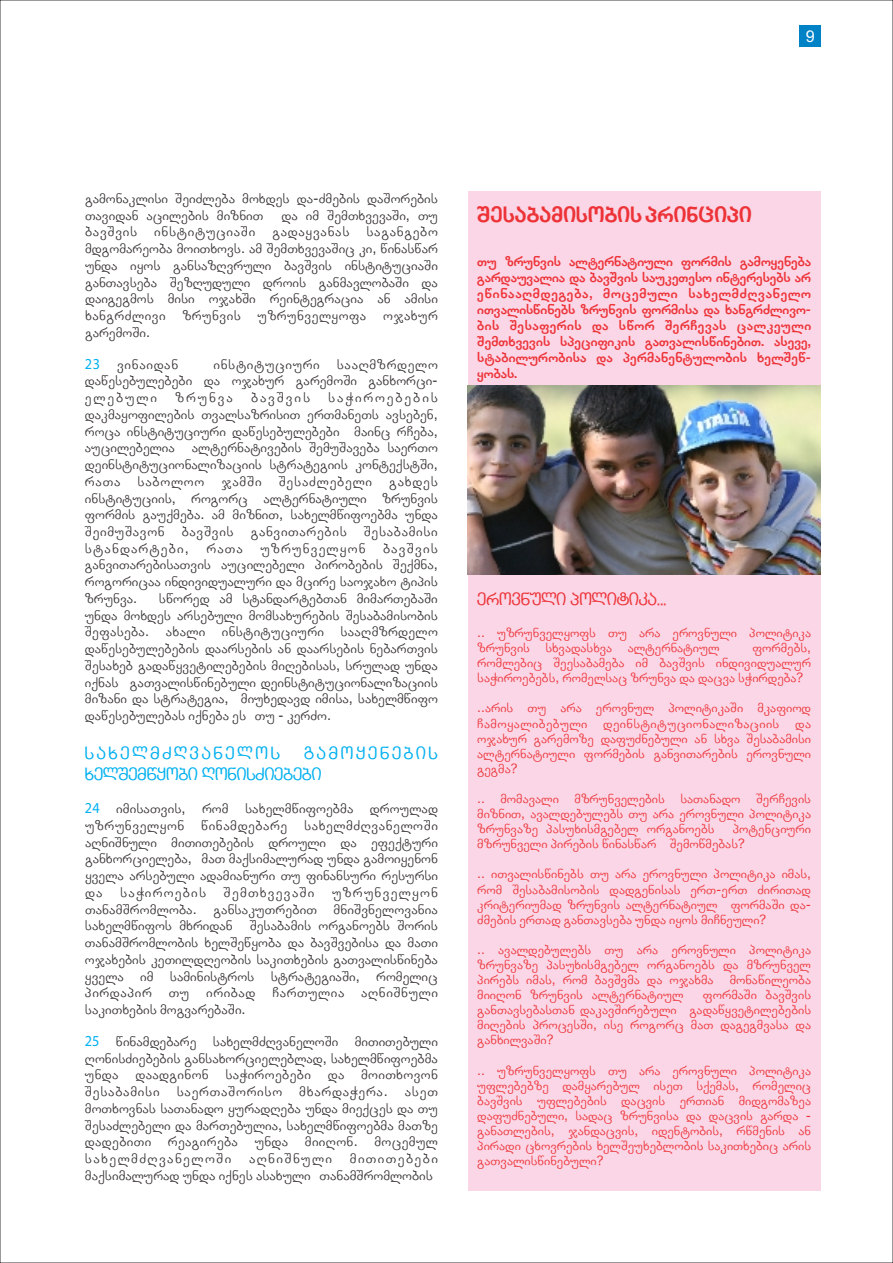
<style>
.page{position:relative;width:893px;height:1263px;background:#fff}
.page>*{position:absolute;margin:0;border:0;box-sizing:border-box;transform-origin:0 0}
.t1{font:700 22.5px "A Kolkhety M";color:#ed3338}
.t2{font:18px/21.1px "A Kolkhety M";color:#00b0f0}
.t3{font:18px "A Kolkhety M";color:#ed3338}
.t4{font:18px "A Kolkhety M";letter-spacing:.155em;color:#00b0f0}
.t5{font:16.2px "Arial";color:#fff}
.t6{font:14.25px/16.8px "A Kolkhety N";color:#383336;text-align:justify}
.t7{font:700 14.25px/15.9px "A Kolkhety N";letter-spacing:.02em;color:#ed3338;text-align:justify}
.t8{font:14.25px "A Kolkhety N";letter-spacing:.045em;color:#383336}
.t9{font:14.25px "A Kolkhety N";letter-spacing:.13em;color:#383336}
.t10{font:14.25px "A Kolkhety N";color:#00b0f0}
.t11{font:13.5px/15.1px "A Kolkhety N";color:#ed3338;text-align:justify}
</style>
<div class="page">
<div style="left:799px;top:26px;width:22px;height:21px;background:#0082c7"></div>
<div style="left:468px;top:191px;width:353px;height:1000px;background:#fad6e6"></div>
<img style="left:468px;top:386px;width:353px;height:189px">
<p class="t5" style="left:806px;top:30px;width:11px">9</p>
<p class="t6" style="left:85px;top:192px;width:354px">GAMONAKLISI SEIZLEBA MOXDES DA-ZMEBIS DASOREBIS<br>TAVIDAN ACILEBIS MIZNIT</p>
<p class="t6" style="left:85px;top:208px;width:354px;text-indent:196px">DA IM SEMTXVEVASI, TU BAVSVIS INSTITUCIASI GADAYVANAS SAGANGEBO MDGOMAREOBA MOITXOVS. AM SEMTXVEVASIC KI, WINASWAR UNDA IYOS GANSAZRVRULI BAVSVIS INSTITUCIASI GANTAVSEBA SEZRUDULI DROIS GANMAVLOBASI DA DAIGEGMOS MISI OJAXSI REINTEGRACIA AN AMISI XANGRZLIVI ZRUNVIS UZRUNVELYOFA OJAXUR GAREMOSI.</p>
<p class="t6" style="left:85px;top:357px;width:354px;text-indent:129px">INSTITUCIURI SAARMZRDELO DAWESEBULEBEBI DA OJAXUR GAREMOSI GANXORCI-ELEBULI</p>
<p class="t10" style="left:85px;top:359px;width:17px">23</p>
<p class="t8" style="left:117px;top:359px;width:62px">VINAIDAN</p>
<p class="t6" style="left:175px;top:391px;width:59px">ZRUNVA</p>
<p class="t9" style="left:251px;top:392px;width:61px">BAVSVIS</p>
<p class="t6" style="left:85px;top:391px;width:354px;text-indent:243px">SAWIROEBEBIS DAKMAYOFILEBIS TVALSAZRISIT ERTMANETS AVSEBEN, ROCA INSTITUCIURI DAWESEBULEBEBI MAINC RCEBA, AUCILEBELIA ALTERNATIVEBIS SEMUSAVEBA SAERTO DEINSTITUCIONALIZACIIS STRATEGIIS KONTEQSTSI, RATA SABOLOO JAMSI SESAZLEBELI GAXDES INSTITUCIIS, ROGORC ALTERNATIULI ZRUNVIS FORMIS GAUQMEBA. AM MIZNIT, SAXELMWIFOEBMA UNDA SEIMUSAVON BAVSVIS GANVITAREBIS SESABAMISI STANDARTEBI, RATA UZRUNVELYON BAVSVIS GANVITAREBISATVIS AUCILEBELI PIROBEBIS SEQMNA, ROGORICAA INDIVIDUALURI DA MCIRE SAOJAXO TIPIS ZRUNVA.</p>
<p class="t6" style="left:85px;top:592px;width:354px;text-indent:74px">SWORED AM STANDARTEBTAN MIMARTEBASI UNDA MOXDES ARSEBULI MOMSAXUREBIS SESABAMISOBIS SEFASEBA. AXALI INSTITUCIURI SAARMZRDELO DAWESEBULEBEBIS DAARSEBIS AN DAARSEBIS NEBARTVIS SESAXEB GADAWYVETILEBEBIS MIREBISAS, SRULAD UNDA IQNAS GATVALISWINEBULI DEINSTITUCIONALIZACIIS MIZANI DA STRATEGIA, MIUXEDAVD IMISA, SAXELMWIFO DAWESEBULEBAS IQNEBA ES TU - KERZO.</p>
<p class="t4" style="left:85px;top:742px;width:197px">SAXELMZRVANELOS</p>
<p class="t2" style="left:85px;top:742px;width:354px;text-indent:219px">GAMOYENEBIS<br>XELSEMWYOBI RONISZIEBEBI</p>
<p class="t6" style="left:85px;top:802px;width:355px;text-indent:31px">IMISATVIS, ROM SAXELMWIFOEBMA DROULAD UZRUNVELYON WINAMDEBARE SAXELMZRVANELOSI ARNISNULI MITITEBEBIS DROULI DA EFEQTURI GANXORCIELEBA, MAT MAQSIMALURAD UNDA GAMOIYENON YVELA ARSEBULI ADAMIANURI TU FINANSURI RESURSI DA SAWIROEBIS SEMTXVEVASI UZRUNVELYON TANAMSROMLOBA. GANSAKUTREBIT MNISVNELOVANIA SAXELMWIFOS MXRIDAN SESABAMIS ORGANOEBS SORIS TANAMSROMLOBIS XELSEWYOBA DA BAVSVEBISA DA MATI OJAXEBIS KETILDREOBIS SAKITXEBIS GATVALISWINEBA YVELA IM SAMINISTROS STRATEGIASI, ROMELIC PIRDAPIR TU IRIBAD CARTULIA ARNISNULI SAKITXEBIS MOGVAREBASI.</p>
<p class="t6" style="left:85px;top:1035px;width:354px;text-indent:31px">WINAMDEBARE SAXELMZRVANELOSI MITITEBULI RONISZIEBEBIS GANSAXORCIELEBLAD, SAXELMWIFOEBMA UNDA DAADGINON SAWIROEBEBI DA MOITXOVON SESABAMISI SAERTASORISO MXARDAWERA. ASET MOTXOVNAS SATANADO YURADREBA UNDA MIEQCES DA TU SESAZLEBELI DA MARTEBULIA, SAXELMWIFOEBMA MATZE DADEBITI REAGIREBA UNDA MIIRON. MOCEMUL SAXELMZRVANELOSI ARNISNULI MITITEBEBI MAQSIMALURAD UNDA IQNES ASAXULI TANAMSROMLOBIS</p>
<p class="t10" style="left:85px;top:803px;width:16px">24</p>
<p class="t10" style="left:85px;top:1036px;width:16px">25</p>
<h1 class="t1" style="left:477px;top:202px;width:276px">SESABAMISOBIS PRINCIPI</h1>
<p class="t7" style="left:477px;top:254px;width:335px">TU ZRUNVIS ALTERNATIULI FORMIS GAMOYENEBA GARDAUVALIA DA BAVSVIS SAUKETESO INTERESEBS AR EWINAARMDEGEBA, MOCEMULI SAXELMZRVANELO ITVALISWINEBS ZRUNVIS FORMISA DA XANGRZLIVO-BIS SESAFERIS DA SWOR SERCEVAS CALKEULI SEMTXVEVIS SPECIFIKIS GATVALISWINEBIT. ASEVE, STABILUROBISA DA PERMANENTULOBIS XELSEW-YOBAS.</p>
<p class="t3" style="left:477px;top:589px;width:191px">EROVNULI POLITIKA...</p>
<p class="t11" style="left:477px;top:627px;width:335px">.. UZRUNVELYOFS TU ARA EROVNULI POLITIKA<br>ZRUNVIS SXVADASXVA ALTERNATIUL</p>
<p class="t11" style="left:477px;top:642px;width:335px;text-indent:275px">FORMEBS, ROMLEBIC SEESABAMEBA IM BAVSVIS INDIVIDUALUR SAWIROEBEBS, ROMELSAC ZRUNVA DA DACVA SWIRDEBA?</p>
<p class="t11" style="left:477px;top:702px;width:335px">..ARIS TU ARA EROVNUL POLITIKASI MKAFIOD CAMOYALIBEBULI DEINSTITUCIONALIZACIIS DA OJAXUR GAREMOZE DAFUZNEBULI AN SXVA SESABAMISI ALTERNATIULI FORMEBIS GANVITAREBIS EROVNULI GEGMA?</p>
<p class="t11" style="left:477px;top:793px;width:335px">.. MOMAVALI MZRUNVELEBIS SATANADO SERCEVIS MIZNIT, AVALDEBULEBS TU ARA EROVNULI POLITIKA ZRUNVAZE PASUXISMGEBEL ORGANOEBS</p>
<p class="t11" style="left:477px;top:823px;width:335px;text-indent:256px">POTENCIURI<br>MZRUNVELI PIREBIS WINASWAR SEMOWMEBAS?</p>
<p class="t11" style="left:477px;top:868px;width:335px">.. ITVALISWINEBS TU ARA EROVNULI POLITIKA IMAS, ROM SESABAMISOBIS DADGENISAS ERT-ERT ZIRITAD KRITERIUMAD ZRUNVIS ALTERNATIUL FORMASI DA-ZMEBIS ERTAD GANTAVSEBA UNDA IYOS MICNEULI?</p>
<p class="t11" style="left:477px;top:944px;width:335px">.. AVALDEBULEBS TU ARA EROVNULI POLITIKA ZRUNVAZE PASUXISMGEBEL ORGANOEBS DA MZRUNVEL PIREBS IMAS, ROM BAVSVMA DA OJAXMA MONAWILEOBA MIIRON ZRUNVIS ALTERNATIUL</p>
<p class="t11" style="left:477px;top:989px;width:335px;text-indent:226px">FORMASI BAVSVIS GANTAVSEBASTAN DAKAVSIREBULI GADAWYVETILEBEBIS MIREBIS PROCESSI, ISE ROGORC MAT DAGEGMVASA DA GANXILVASI?</p>
<p class="t11" style="left:477px;top:1064px;width:335px">.. UZRUNVELYOFS TU ARA EROVNULI POLITIKA UFLEBEBZE DAMYAREBUL ISET SQEMAS, ROMELIC BAVSVIS UFLEBEBIS DACVIS ERTIAN MIDGOMAZEA DAFUZNEBULI, SADAC ZRUNVISA DA DACVIS GARDA - GANATLEBIS, JANDACVIS, IDENTOBIS, RWMENIS AN PIRADI CXOVREBIS XELSEUXEBLOBIS SAKITXEBIC ARIS GATVALISWINEBULI?</p>
</div>
